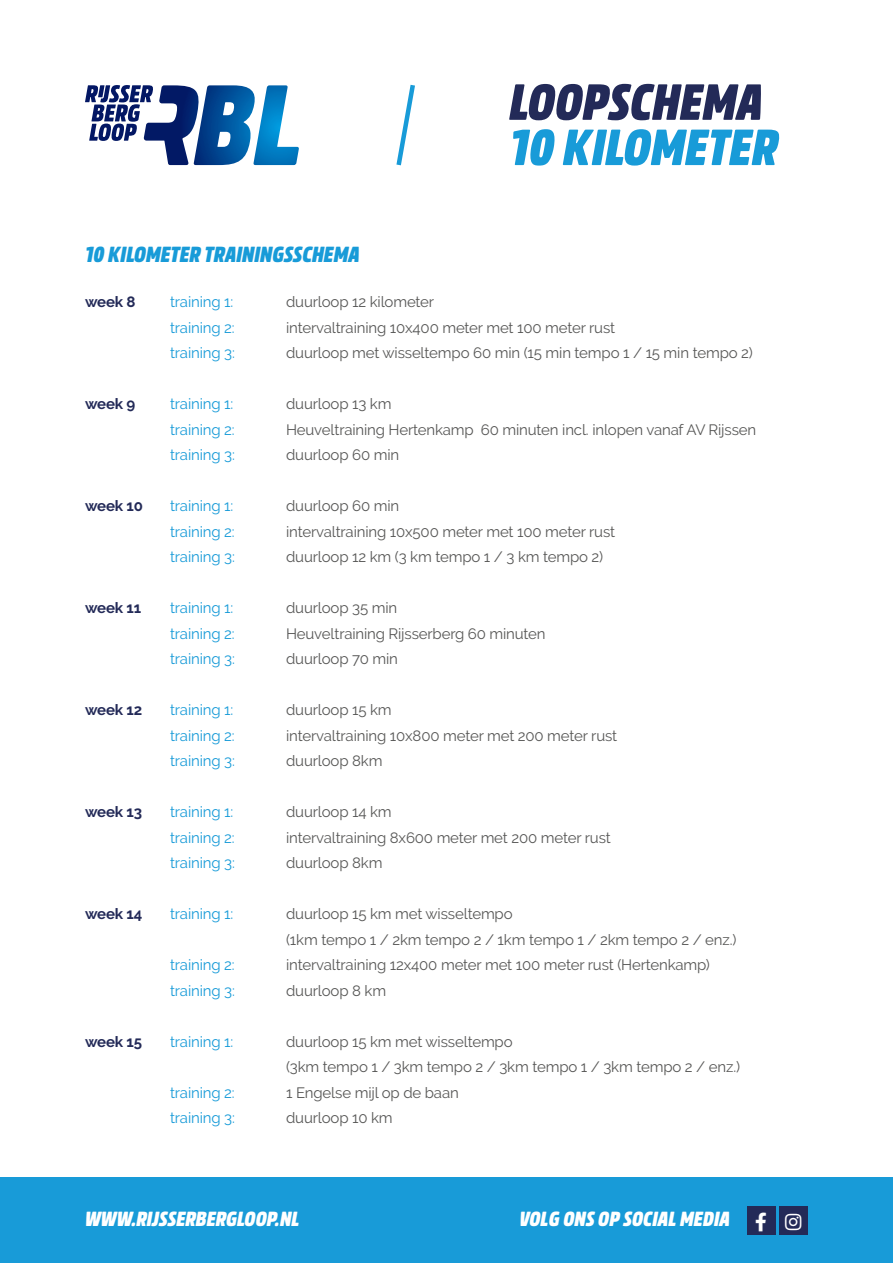
<style>
.page{position:relative;width:893px;height:1263px;background:#fff}
.page>*{position:absolute;margin:0;border:0;box-sizing:border-box;transform-origin:0 0}
.t1{font:50.7px "Rockeby Cd Bl It";color:#189bd8}
.t2{font:50.7px "Rockeby Cd Bl It";color:#232a58}
.t3{font:21.9px "Rockeby Cd Bl It";color:#189bd8}
.t4{font:20.4px "Rockeby Cd Bl It";color:#fff}
.t5{font:18.75px "Font Awesome 5 Brands";color:#fff}
.t6{font:15px/25.5px "Raleway";letter-spacing:-.01em;color:#575756}
.t7{font:15px "Raleway";letter-spacing:-.01em;color:#189bd8}
.t8{font:700 15px "Raleway";letter-spacing:-.01em;color:#232a58}
</style>
<div class="page">
<svg style="left:85px;top:85px;width:214px;height:80px"></svg>
<svg style="left:396px;top:84px;width:19px;height:82px"></svg>
<div style="left:0;top:1178px;width:893px;height:85px;background:#189bd8"></div>
<div style="left:747px;top:1206px;width:29px;height:29px;background:#232a58"></div>
<div style="left:779px;top:1206px;width:29px;height:29px;background:#232a58"></div>
<h1 class="t2" style="left:509px;top:71px;width:255px">LOOPSCHEMA</h1>
<h1 class="t1" style="left:509px;top:116px;width:270px">10 KILOMETER</h1>
<h2 class="t3" style="left:85px;top:241px;width:276px">10 KILOMETER TRAININGSSCHEMA</h2>
<p class="t8" style="left:85px;top:293px;width:52px">week 8</p>
<p class="t7" style="left:170px;top:293px;width:65px">training 1:</p>
<p class="t6" style="left:286px;top:289px;width:150px">duurloop 12 kilometer</p>
<p class="t7" style="left:170px;top:319px;width:66px">training 2:</p>
<p class="t6" style="left:286px;top:315px;width:331px">intervaltraining 10x400 meter met 100 meter rust</p>
<p class="t7" style="left:170px;top:344px;width:66px">training 3:</p>
<p class="t6" style="left:286px;top:340px;width:468px">duurloop met wisseltempo 60 min (15 min tempo 1 / 15 min tempo 2)</p>
<p class="t8" style="left:85px;top:395px;width:52px">week 9</p>
<p class="t7" style="left:170px;top:395px;width:65px">training 1:</p>
<p class="t6" style="left:286px;top:391px;width:107px">duurloop 13 km</p>
<p class="t7" style="left:170px;top:421px;width:66px">training 2:</p>
<p class="t6" style="left:286px;top:417px;width:472px">Heuveltraining Hertenkamp 60 minuten incl. inlopen vanaf AV Rijssen</p>
<p class="t7" style="left:170px;top:446px;width:66px">training 3:</p>
<p class="t6" style="left:286px;top:442px;width:115px">duurloop 60 min</p>
<p class="t8" style="left:85px;top:497px;width:59px">week 10</p>
<p class="t7" style="left:170px;top:497px;width:65px">training 1:</p>
<p class="t6" style="left:286px;top:493px;width:115px">duurloop 60 min</p>
<p class="t7" style="left:170px;top:523px;width:66px">training 2:</p>
<p class="t6" style="left:286px;top:519px;width:331px">intervaltraining 10x500 meter met 100 meter rust</p>
<p class="t7" style="left:170px;top:548px;width:66px">training 3:</p>
<p class="t6" style="left:286px;top:544px;width:319px">duurloop 12 km (3 km tempo 1 / 3 km tempo 2)</p>
<p class="t8" style="left:85px;top:599px;width:58px">week 11</p>
<p class="t7" style="left:170px;top:599px;width:65px">training 1:</p>
<p class="t6" style="left:286px;top:595px;width:113px">duurloop 35 min</p>
<p class="t7" style="left:170px;top:625px;width:66px">training 2:</p>
<p class="t6" style="left:286px;top:621px;width:261px">Heuveltraining Rijsserberg 60 minuten</p>
<p class="t7" style="left:170px;top:650px;width:66px">training 3:</p>
<p class="t6" style="left:286px;top:646px;width:113px">duurloop 70 min</p>
<p class="t8" style="left:85px;top:701px;width:59px">week 12</p>
<p class="t7" style="left:170px;top:701px;width:65px">training 1:</p>
<p class="t6" style="left:286px;top:697px;width:107px">duurloop 15 km</p>
<p class="t7" style="left:170px;top:727px;width:66px">training 2:</p>
<p class="t6" style="left:286px;top:723px;width:333px">intervaltraining 10x800 meter met 200 meter rust</p>
<p class="t7" style="left:170px;top:752px;width:66px">training 3:</p>
<p class="t6" style="left:286px;top:748px;width:98px">duurloop 8km</p>
<p class="t8" style="left:85px;top:803px;width:59px">week 13</p>
<p class="t7" style="left:170px;top:803px;width:65px">training 1:</p>
<p class="t6" style="left:286px;top:799px;width:107px">duurloop 14 km</p>
<p class="t7" style="left:170px;top:829px;width:66px">training 2:</p>
<p class="t6" style="left:286px;top:825px;width:326px">intervaltraining 8x600 meter met 200 meter rust</p>
<p class="t7" style="left:170px;top:854px;width:66px">training 3:</p>
<p class="t6" style="left:286px;top:850px;width:98px">duurloop 8km</p>
<p class="t8" style="left:85px;top:905px;width:59px">week 14</p>
<p class="t7" style="left:170px;top:905px;width:65px">training 1:</p>
<p class="t6" style="left:286px;top:901px;width:452px">duurloop 15 km met wisseltempo<br>(1km tempo 1 / 2km tempo 2 / 1km tempo 1 / 2km tempo 2 / enz.)</p>
<p class="t7" style="left:170px;top:956px;width:66px">training 2:</p>
<p class="t6" style="left:286px;top:952px;width:425px">intervaltraining 12x400 meter met 100 meter rust (Hertenkamp)</p>
<p class="t7" style="left:170px;top:982px;width:66px">training 3:</p>
<p class="t6" style="left:286px;top:978px;width:102px">duurloop 8 km</p>
<p class="t8" style="left:85px;top:1033px;width:59px">week 15</p>
<p class="t7" style="left:170px;top:1033px;width:65px">training 1:</p>
<p class="t6" style="left:286px;top:1029px;width:455px">duurloop 15 km met wisseltempo<br>(3km tempo 1 / 3km tempo 2 / 3km tempo 1 / 3km tempo 2 / enz.)</p>
<p class="t7" style="left:170px;top:1084px;width:66px">training 2:</p>
<p class="t6" style="left:286px;top:1080px;width:174px">1 Engelse mijl op de baan</p>
<p class="t7" style="left:170px;top:1109px;width:66px">training 3:</p>
<p class="t6" style="left:286px;top:1105px;width:108px">duurloop 10 km</p>
<h3 class="t4" style="left:85px;top:1207px;width:216px">WWW.RIJSSERBERGLOOP.NL</h3>
<h3 class="t4" style="left:519px;top:1207px;width:212px">VOLG ONS OP SOCIAL MEDIA</h3>
<p class="t5" style="left:785px;top:1212px;width:18px">■▲▼</p>
</div>
